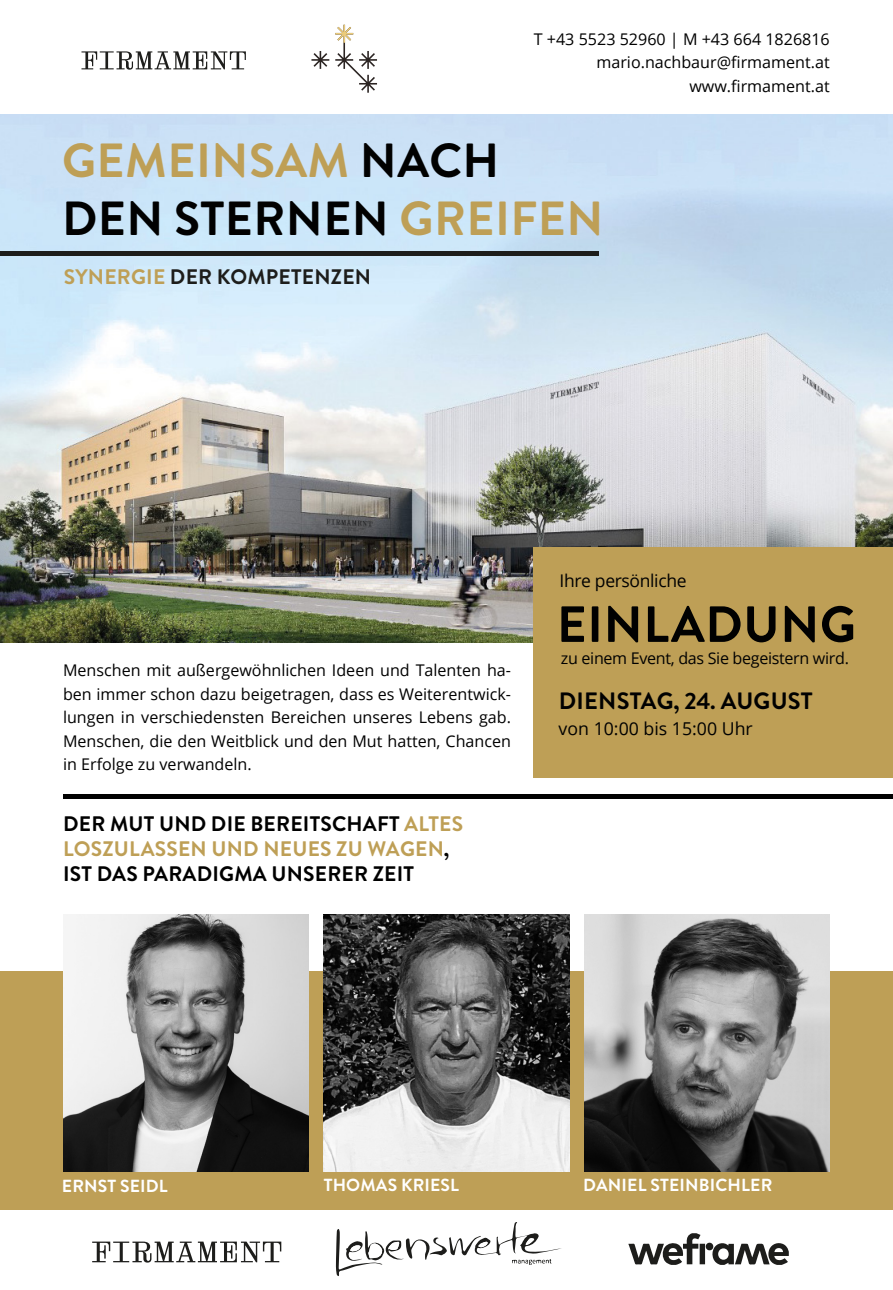
<style>
.page{position:relative;width:893px;height:1290px;background:#fff}
.page>*{position:absolute;margin:0;border:0;box-sizing:border-box;transform-origin:0 0}
.t1{font:700 50.75px "Brandon Grotesque";letter-spacing:.01em;color:#010101}
.t2{font:700 47.77px/57.4px "Brandon Grotesque";letter-spacing:.01em;color:#be9f56}
.t3{font:700 23.62px "Brandon Grotesque";letter-spacing:.01em;color:#010101}
.t4{font:700 21px/25.2px "Brandon Grotesque";letter-spacing:.01em;color:#000}
.t5{font:700 21px "Brandon Grotesque";letter-spacing:.01em;color:#1d1d1b}
.t6{font:17.68px "Open Sans";color:#010101}
.t7{font:700 17.5px "Brandon Grotesque";letter-spacing:.01em;color:#fff}
.t8{font:17.5px "Open Sans";letter-spacing:-.02em;color:#010101}
.t9{font:16.1px/23.6px "Open Sans";color:#010101;text-align:justify}
.t10{font:16.1px "Open Sans";letter-spacing:-.02em;color:#010101}
.s1{color:#010101}
.s2{color:#be9f56}
</style>
<div class="page">
<img style="left:0;top:114px;width:893px;height:528px">
<div style="left:533px;top:547px;width:360px;height:231px;background:#be9f56"></div>
<hr style="left:63px;top:795px;width:830px;height:4px;background:#010101">
<hr style="left:0;top:252px;width:599px;height:4px;background:#1d1d1b">
<svg style="left:311px;top:51px;width:18px;height:18px"></svg>
<svg style="left:335px;top:25px;width:42px;height:68px"></svg>
<svg style="left:81px;top:51px;width:165px;height:19px"></svg>
<div style="left:0;top:971px;width:893px;height:238px;background:#be9f56"></div>
<img style="left:63px;top:914px;width:246px;height:257px">
<img style="left:324px;top:914px;width:245px;height:257px">
<img style="left:584px;top:914px;width:246px;height:257px">
<svg style="left:712px;top:1243px;width:77px;height:22px"></svg>
<svg style="left:628px;top:1233px;width:77px;height:32px"></svg>
<div style="left:706px;top:1242px;width:7px;height:8px;background:#1d1d1b;border-radius:50%"></div>
<svg style="left:336px;top:1222px;width:226px;height:54px"></svg>
<svg style="left:92px;top:1241px;width:189px;height:21px"></svg>
<p class="t9" style="left:534px;top:26px;width:298px;text-align:right">T +43 5523 52960 | M +43 664 1826816 mario.nachbaur@firmament.at www.firmament.at</p>
<h2 class="t2" style="left:62px;top:133px;width:543px">GEMEINSAM <span class="s1">NACH<br>DEN STERNEN</span> GREIFEN</h2>
<h3 class="t5" style="left:64px;top:262px;width:309px"><span class="s2">SYNERGIE</span> DER KOMPETENZEN</h3>
<p class="t9" style="left:63px;top:658px;width:450px">Menschen mit außergewöhnlichen Ideen und Talenten ha&shy;ben immer schon dazu beigetragen, dass es Weiterentwick&shy;lungen in verschiedensten Bereichen unseres Lebens gab.<br>Menschen, die den Weitblick und den Mut hatten, Chancen in Erfolge zu verwandeln.</p>
<h3 class="t4" style="left:63px;top:811px;width:401px">DER MUT UND DIE BEREITSCHAFT <span class="s2">ALTES<br>LOSZULASSEN UND NEUES ZU WAGEN</span>,<br>IST DAS PARADIGMA UNSERER ZEIT</h3>
<p class="t8" style="left:560px;top:568px;width:128px">Ihre persönliche</p>
<h1 class="t1" style="left:557px;top:589px;width:301px">EINLADUNG</h1>
<p class="t10" style="left:561px;top:647px;width:289px">zu einem Event, das Sie begeistern wird.</p>
<h3 class="t3" style="left:559px;top:685px;width:255px">DIENSTAG, 24. AUGUST</h3>
<p class="t6" style="left:559px;top:716px;width:196px">von 10:00 bis 15:00 Uhr</p>
<p class="t7" style="left:62px;top:1174px;width:107px">ERNST SEIDL</p>
<p class="t7" style="left:324px;top:1172px;width:137px">THOMAS KRIESL</p>
<p class="t7" style="left:583px;top:1172px;width:191px">DANIEL STEINBICHLER</p>
</div>
